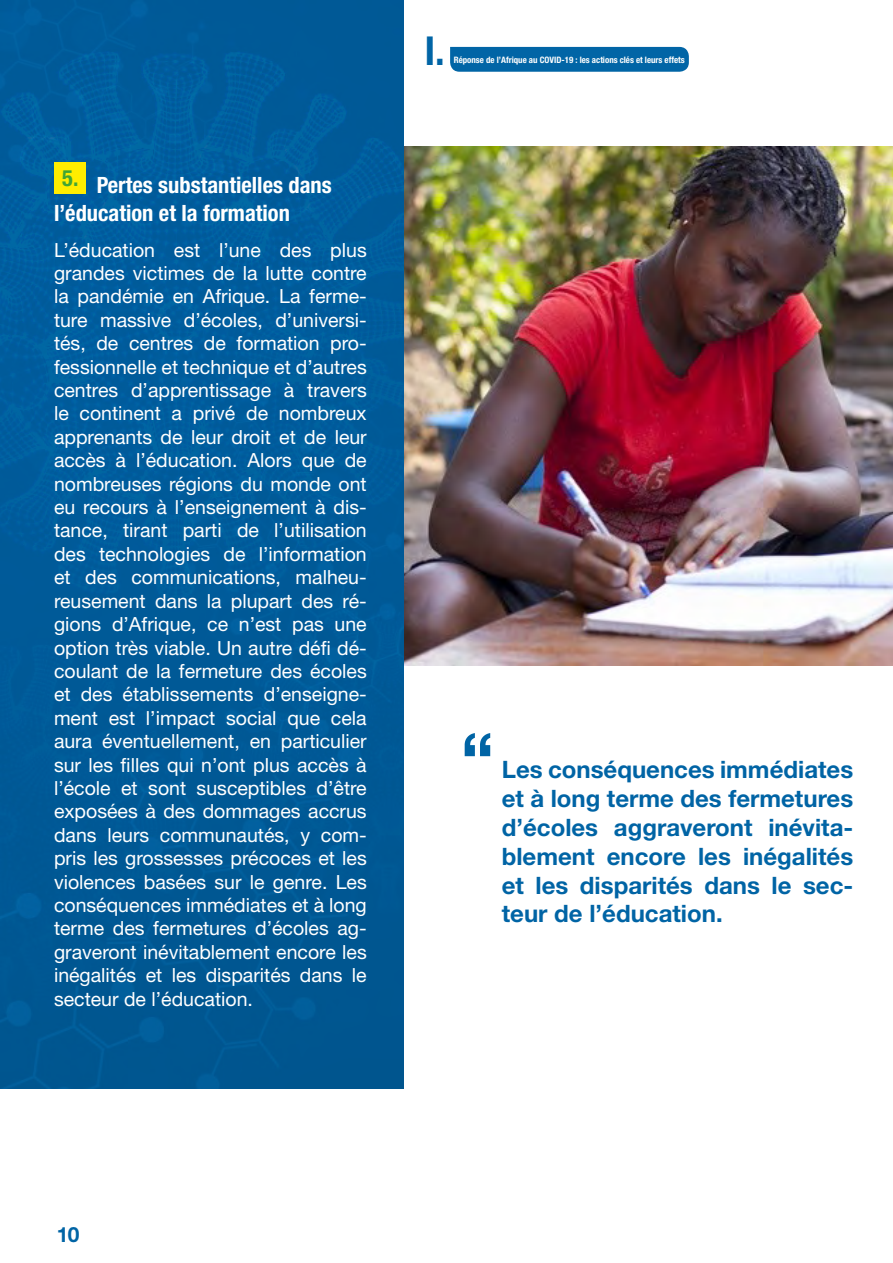
<style>
.page{position:relative;width:893px;height:1263px;background:#fff}
.page>*{position:absolute;margin:0;border:0;box-sizing:border-box;transform-origin:0 0}
.t1{font:700 72px "Helvetica Neue LT Std";color:#0064a5}
.t2{font:700 condensed 39.9px "Helvetica Neue LT Std";color:#0165a6}
.t3{font:700 24px/28.8px "Helvetica Neue LT Std";color:#0064a5;text-align:justify}
.t4{font:700 condensed 22.5px/27px "Helvetica Neue LT Std";color:#fff}
.t5{font:700 21px "Helvetica Neue LT Std";color:#0064a5}
.t6{font:19.5px/23.4px "Helvetica Neue LT Std";color:#fff;text-align:justify}
.t7{font:700 condensed 8.85px "Helvetica Neue LT Std";color:#fff}
.s1{font-size:9px}
</style>
<div class="page">
<img style="left:404px;top:147px;width:489px;height:518px">
<img style="left:0;top:0;width:404px;height:1089px">
<div style="left:54px;top:162px;width:32px;height:31px;background:#ffed00"></div>
<div style="left:450px;top:47px;width:239px;height:25px;background:#0165a6"></div>
<p class="t4" style="left:54px;top:172px;width:279px;text-indent:8px"><sup>5.</sup> Pertes substantielles dans l’éducation et la formation</p>
<p class="t6" style="left:54px;top:238px;width:314px">L’éducation est l’une des plus grandes victimes de la lutte contre la pandémie en Afrique. La ferme&shy;ture massive d’écoles, d’universi&shy;tés, de centres de formation pro&shy;fessionnelle et technique et d’autres centres d’apprentissage à travers le continent a privé de nombreux apprenants de leur droit et de leur accès à l’éducation. Alors que de nombreuses régions du monde ont eu recours à l’enseignement à dis&shy;tance, tirant parti de l’utilisation des technologies de l’information et des communications, malheu&shy;reusement dans la plupart des ré&shy;gions d’Afrique, ce n’est pas une option très viable. Un autre défi dé&shy;coulant de la fermeture des écoles et des établissements d’enseigne&shy;ment est l’impact social que cela aura éventuellement, en particulier sur les filles qui n’ont plus accès à l’école et sont susceptibles d’être exposées à des dommages accrus dans leurs communautés, y com&shy;pris les grossesses précoces et les violences basées sur le genre. Les conséquences immédiates et à long terme des fermetures d’écoles ag&shy;graveront inévitablement encore les inégalités et les disparités dans le secteur de l’éducation.</p>
<h2 class="t2" style="left:425px;top:26px;width:21px">I.</h2>
<p class="t7" style="left:454px;top:54px;width:233px">Réponse de l’Afrique au COVID-19 : les actions clés et leurs <span class="s1">effets</span></p>
<h1 class="t1" style="left:460px;top:714px;width:37px">‘‘</h1>
<p class="t3" style="left:502px;top:755px;width:353px">Les conséquences immédiates et à long terme des fermetures d’écoles aggraveront inévita&shy;blement encore les inégalités et les disparités dans le sec&shy;teur de l’éducation.</p>
<p class="t5" style="left:57px;top:1222px;width:24px">10</p>
</div>
